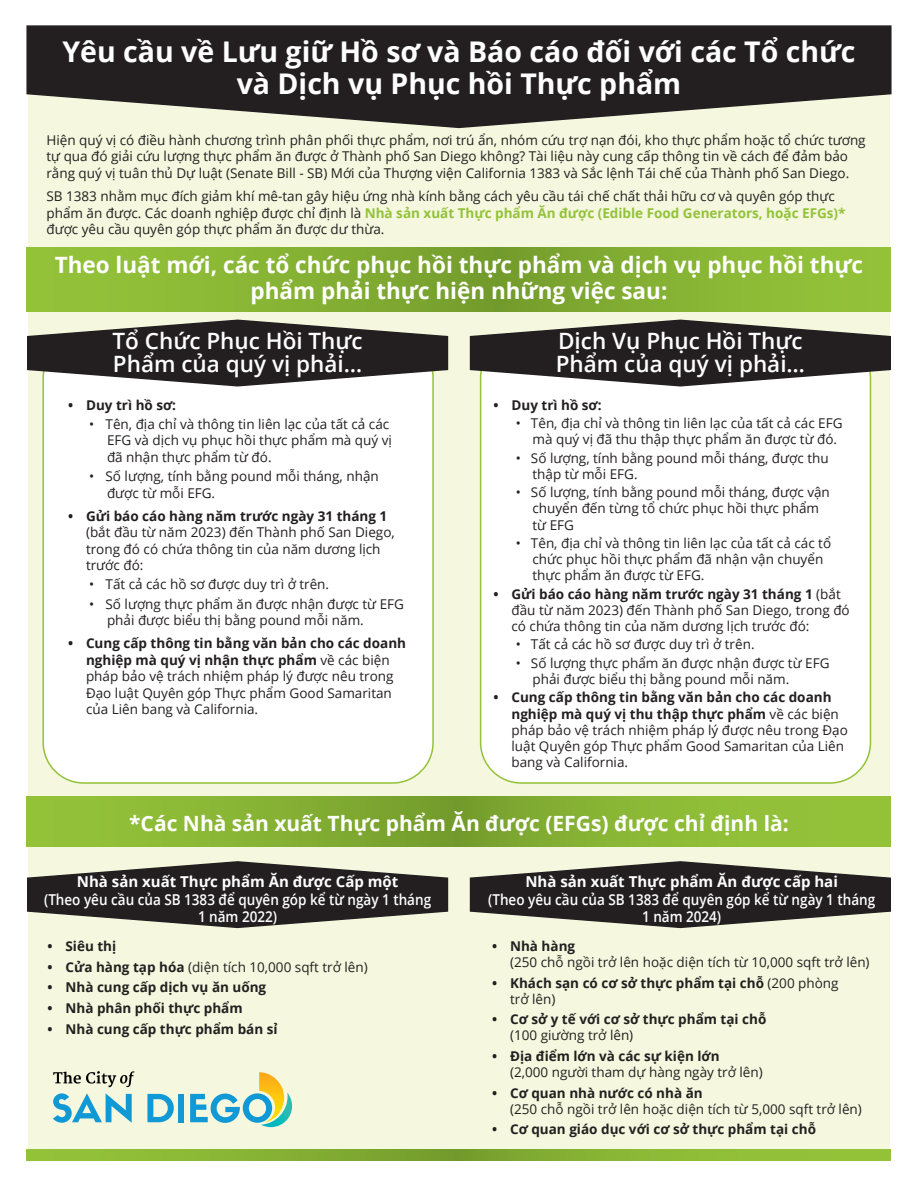
<style>
.page{position:relative;width:918px;height:1188px;background:#fff}
.page>*{position:absolute;margin:0;border:0;box-sizing:border-box;transform-origin:0 0}
.t1{font:700 28.5px/31.5px "Open Sans";color:#fff;text-align:center}
.t2{font:700 22.5px/25.5px "Open Sans";color:#fff;text-align:center}
.t3{font:600 22.5px/22.5px "Open Sans";color:#fff}
.t4{font:700 21px "Open Sans";color:#fff}
.t5{font:600 15px/17.2px "Open Sans";color:#fff;text-align:center;scale:.9 1}
.t6{font:700 15px "Open Sans";color:#fff}
.t7{font:13.5px/16.2px "Open Sans";color:#231f20}
.t8{font:700 13.5px/16.2px "Open Sans";color:#231f20}
.s1{font-weight:700;color:#93c239}
.s2{font-weight:700}
.s3{font-weight:400}
</style>
<div class="page">
<div style="left:28px;top:41px;width:862px;height:1119px;background:#f5f8df"></div>
<div style="left:43px;top:338px;width:390px;height:445px;background:#fff;border-radius:40px"></div>
<div style="left:481px;top:338px;width:389px;height:445px;background:#fff;border-radius:40px"></div>
<svg style="left:26px;top:247px;width:864px;height:64px;background:#86b234"></svg>
<svg style="left:26px;top:796px;width:864px;height:51px;background:#88b434"></svg>
<svg style="left:26px;top:1149px;width:864px;height:11px;background:#88b434"></svg>
<svg style="left:26px;top:25px;width:866px;height:104px"></svg>
<svg style="left:27px;top:319px;width:422px;height:68px"></svg>
<svg style="left:469px;top:861px;width:422px;height:68px"></svg>
<svg style="left:469px;top:319px;width:422px;height:68px"></svg>
<svg style="left:27px;top:861px;width:422px;height:68px"></svg>
<svg style="left:53px;top:1093px;width:79px;height:30px"></svg>
<svg style="left:147px;top:1094px;width:27px;height:28px"></svg>
<div style="left:178px;top:1094px;width:6px;height:28px;background:#1199d6"></div>
<svg style="left:53px;top:1071px;width:81px;height:16px"></svg>
<svg style="left:190px;top:1072px;width:102px;height:55px"></svg>
<p class="t1" style="left:63px;top:35px;width:795px">Yêu cầu về Lưu giữ Hồ sơ và Báo cáo đối với các Tổ chức và Dịch vụ Phục hồi Thực phẩm</p>
<p class="t7" style="left:46px;top:131px;width:821px">Hiện quý vị có điều hành chương trình phân phối thực phẩm, nơi trú ẩn, nhóm cứu trợ nạn đói, kho thực phẩm hoặc tổ chức tương tự qua đó giải cứu lượng thực phẩm ăn được ở Thành phố San Diego không? Tài liệu này cung cấp thông tin về cách để đảm bảo rằng quý vị tuân thủ Dự luật (Senate Bill - SB) Mới của Thượng viện California 1383 và Sắc lệnh Tái chế của Thành phố San Diego.</p>
<p class="t7" style="left:46px;top:188px;width:801px">SB 1383 nhằm mục đích giảm khí mê-tan gây hiệu ứng nhà kính bằng cách yêu cầu tái chế chất thải hữu cơ và quyên góp thực phẩm ăn được. Các doanh nghiệp được chỉ định là <span class="s1">Nhà sản xuất Thực phẩm Ăn được (Edible Food Generators, hoặc EFGs)* </span>được yêu cầu quyên góp thực phẩm ăn được dư thừa.</p>
<p class="t2" style="left:55px;top:252px;width:810px">Theo luật mới, các tổ chức phục hồi thực phẩm và dịch vụ phục hồi thực phẩm phải thực hiện những việc sau:</p>
<p class="t3" style="left:113px;top:329px;width:252px">Tổ Chức Phục Hồi Thực<br>Phẩm của quý vị phải…</p>
<p class="t3" style="left:556px;top:329px;width:251px">Dịch Vụ Phục Hồi Thực<br>Phẩm của quý vị phải…</p>
<p class="t8" style="left:68px;top:396px;width:110px">• Duy trì hồ sơ:</p>
<p class="t7" style="left:107px;top:415px;width:286px;text-indent:-18px">• Tên, địa chỉ và thông tin liên lạc của tất cả các<br>EFG và dịch vụ phục hồi thực phẩm mà quý vị đã nhận thực phẩm từ đó.</p>
<p class="t7" style="left:107px;top:468px;width:273px;text-indent:-18px">• Số lượng, tính bằng pound mỗi tháng, nhận được từ mỗi EFG.</p>
<p class="t7" style="left:86px;top:507px;width:310px;text-indent:-18px"><span class="s2">• Gửi báo cáo hàng năm trước ngày 31 tháng 1 </span>(bắt đầu từ năm 2023) đến Thành phố San Diego, trong đó có chứa thông tin của năm dương lịch trước đó:</p>
<p class="t7" style="left:89px;top:576px;width:242px">• Tất cả các hồ sơ được duy trì ở trên.</p>
<p class="t7" style="left:107px;top:595px;width:299px;text-indent:-18px">• Số lượng thực phẩm ăn được nhận được từ EFG phải được biểu thị bằng pound mỗi năm.</p>
<p class="t7" style="left:86px;top:635px;width:322px;text-indent:-18px"><span class="s2">• Cung cấp thông tin bằng văn bản cho các doanh nghiệp mà quý vị nhận thực phẩm</span> về các biện pháp bảo vệ trách nhiệm pháp lý được nêu trong Đạo luật Quyên góp Thực phẩm Good Samaritan của Liên bang và California.</p>
<p class="t8" style="left:494px;top:396px;width:110px">• Duy trì hồ sơ:</p>
<p class="t7" style="left:532px;top:415px;width:312px;text-indent:-17px">• Tên, địa chỉ và thông tin liên lạc của tất cả các EFG mà quý vị đã thu thập thực phẩm ăn được từ đó.</p>
<p class="t7" style="left:532px;top:449px;width:298px;text-indent:-17px">• Số lượng, tính bằng pound mỗi tháng, được thu thập từ mỗi EFG.</p>
<p class="t7" style="left:532px;top:484px;width:299px;text-indent:-17px">• Số lượng, tính bằng pound mỗi tháng, được vận chuyển đến từng tổ chức phục hồi thực phẩm từ EFG</p>
<p class="t7" style="left:532px;top:535px;width:300px;text-indent:-17px">• Tên, địa chỉ và thông tin liên lạc của tất cả các tổ chức phục hồi thực phẩm đã nhận vận chuyển thực phẩm ăn được từ EFG.</p>
<p class="t7" style="left:512px;top:585px;width:340px;text-indent:-18px"><span class="s2">• Gửi báo cáo hàng năm trước ngày 31 tháng 1</span> (bắt đầu từ năm 2023) đến Thành phố San Diego, trong đó có chứa thông tin của năm dương lịch trước đó:</p>
<p class="t7" style="left:516px;top:636px;width:240px">• Tất cả các hồ sơ được duy trì ở trên.</p>
<p class="t7" style="left:532px;top:654px;width:299px;text-indent:-17px">• Số lượng thực phẩm ăn được nhận được từ EFG phải được biểu thị bằng pound mỗi năm.</p>
<p class="t7" style="left:512px;top:689px;width:338px;text-indent:-18px"><span class="s2">• Cung cấp thông tin bằng văn bản cho các doanh nghiệp mà quý vị thu thập thực phẩm</span> về các biện pháp bảo vệ trách nhiệm pháp lý được nêu trong Đạo luật Quyên góp Thực phẩm Good Samaritan của Liên bang và California.</p>
<p class="t4" style="left:129px;top:808px;width:661px">*Các Nhà sản xuất Thực phẩm Ăn được (EFGs) được chỉ định là:</p>
<p class="t6" style="left:77px;top:871px;width:323px">Nhà sản xuất Thực phẩm Ăn được Cấp một</p>
<p class="t5" style="left:44px;top:890px;width:432px">(Theo yêu cầu của SB 1383 để quyên góp kể từ ngày 1 tháng<br>1 năm 2022)</p>
<p class="t8" style="left:48px;top:937px;width:70px">• Siêu thị</p>
<p class="t7" style="left:48px;top:958px;width:322px"><span class="s2">• Cửa hàng tạp hóa</span> (diện tích 10,000 sqft trở lên)</p>
<p class="t8" style="left:48px;top:979px;width:220px">• Nhà cung cấp dịch vụ ăn uống</p>
<p class="t8" style="left:48px;top:1000px;width:197px">• Nhà phân phối thực phẩm</p>
<p class="t8" style="left:48px;top:1021px;width:232px">• Nhà cung cấp thực phẩm bán sỉ</p>
<p class="t6" style="left:525px;top:871px;width:314px">Nhà sản xuất Thực phẩm Ăn được cấp hai</p>
<p class="t5" style="left:488px;top:890px;width:432px">(Theo yêu cầu của SB 1383 để quyên góp kể từ ngày 1 tháng<br>1 năm 2024)</p>
<p class="t7" style="left:510px;top:937px;width:361px;text-indent:-18px"><span class="s2">• Nhà hàng<br></span>(250 chỗ ngồi trở lên hoặc diện tích từ 10,000 sqft trở lên)</p>
<p class="t8" style="left:510px;top:974px;width:330px;text-indent:-18px">• Khách sạn có cơ sở thực phẩm tại chỗ <span class="s3">(200 phòng trở lên)</span></p>
<p class="t8" style="left:510px;top:1011px;width:258px;text-indent:-18px">• Cơ sở y tế với cơ sở thực phẩm tại chỗ <span class="s3">(100 giường trở lên)</span></p>
<p class="t7" style="left:510px;top:1048px;width:254px;text-indent:-18px"><span class="s2">• Địa điểm lớn và các sự kiện lớn<br></span>(2,000 người tham dự hàng ngày trở lên)</p>
<p class="t7" style="left:510px;top:1084px;width:353px;text-indent:-18px"><span class="s2">• Cơ quan nhà nước có nhà ăn<br></span>(250 chỗ ngồi trở lên hoặc diện tích từ 5,000 sqft trở lên)</p>
<p class="t8" style="left:492px;top:1121px;width:325px">• Cơ quan giáo dục với cơ sở thực phẩm tại chỗ</p>
</div>
